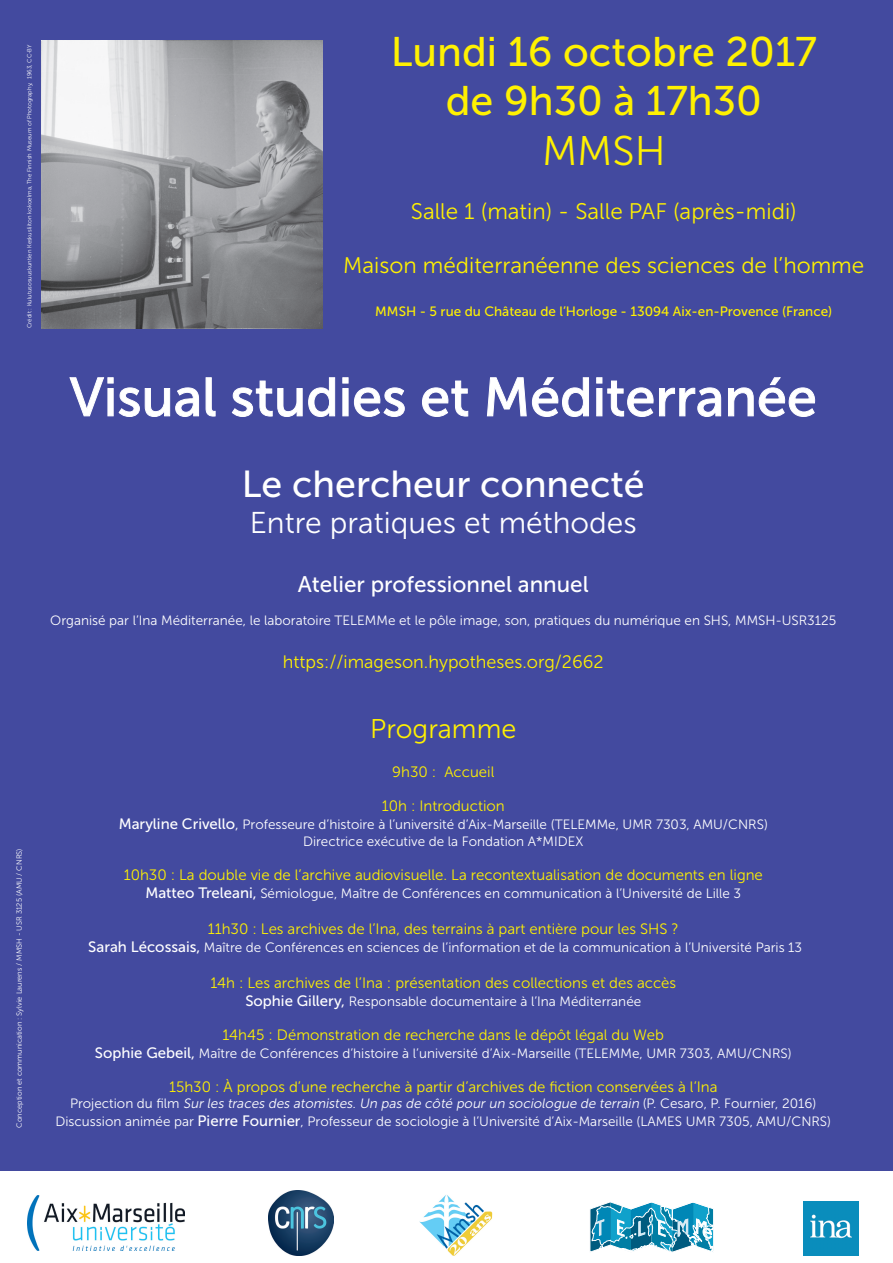
<style>
.page{position:relative;width:893px;height:1263px;background:#fff}
.page>*{position:absolute;margin:0;border:0;box-sizing:border-box;transform-origin:0 0}
.t1{font:54px "Museo Sans 500";color:#fff}
.t2{font:41.25px/49.5px "Museo Sans 500";color:#fff101;text-align:center}
.t3{font:41.25px "Museo Sans 300";color:#fff101}
.t4{font:37.5px "Museo Sans 500";color:#fff}
.t5{font:30px "Museo Sans 300";color:#fff}
.t6{font:27px "Museo Sans 300";color:#fff101}
.t7{font:22.5px "Museo Sans 300";color:#fff101}
.t8{font:22.5px "Museo Sans 500";color:#fff}
.t9{font:18px "Museo Sans 300";color:#fff101}
.t10{font:15px "Museo Sans 300";color:#fff101}
.t11{font:13.5px/16.2px "Museo Sans 300";color:#fff;text-align:center}
.t12{font:13.5px "Museo Sans 500";color:#fff101}
.t13{font:7.5px "Museo Sans 300";color:#fff}
.t14{font:6px "Museo Sans 300";color:#fff}
.s1{font-family:"Museo Sans 500";font-size:15px}
.s2{font-size:15px}
.s3{font-style:italic}
</style>
<div class="page">
<div style="left:0;top:0;width:893px;height:1171px;background:#434a9f"></div>
<svg style="left:70px;top:377px;width:129px;height:40px"></svg>
<svg style="left:206px;top:377px;width:9px;height:39px"></svg>
<svg style="left:232px;top:377px;width:103px;height:40px"></svg>
<svg style="left:342px;top:377px;width:6px;height:39px"></svg>
<svg style="left:354px;top:387px;width:51px;height:30px"></svg>
<svg style="left:422px;top:381px;width:46px;height:36px"></svg>
<svg style="left:487px;top:377px;width:102px;height:40px"></svg>
<svg style="left:596px;top:377px;width:57px;height:40px"></svg>
<svg style="left:659px;top:387px;width:62px;height:30px"></svg>
<svg style="left:728px;top:377px;width:87px;height:40px"></svg>
<img style="left:804px;top:1201px;width:54px;height:55px">
<img style="left:41px;top:40px;width:282px;height:288px">
<img style="left:419px;top:1195px;width:74px;height:61px">
<svg style="left:590px;top:1202px;width:124px;height:50px"></svg>
<img style="left:27px;top:1196px;width:158px;height:54px">
<img style="left:268px;top:1191px;width:65px;height:65px">
<p class="t14" style="left:26px;top:328px;width:285px;rotate:-90deg">Crédit : Kulutusosuuskuntien Keskusliiton kokoelma, The Finnish Museum of Photography, 1963, CC-BY</p>
<h2 class="t2" style="left:391px;top:27px;width:428px">Lundi 16 octobre 2017 de 9h30 à 17h30</h2>
<h2 class="t3" style="left:542px;top:128px;width:125px">MMSH</h2>
<h3 class="t7" style="left:411px;top:199px;width:387px">Salle 1 (matin) - Salle PAF (après-midi)</h3>
<h3 class="t7" style="left:343px;top:253px;width:522px">Maison méditerranéenne des sciences de l’homme</h3>
<p class="t12" style="left:375px;top:304px;width:459px">MMSH - 5 rue du Château de l’Horloge - 13094 Aix-en-Provence (France)</p>
<h1 class="t1" style="left:70px;top:368px;width:749px">Visual studies et Méditerranée</h1>
<p class="t13" style="left:15px;top:1127px;width:281px;rotate:-90deg">Conception et communication : Sylvie Laurens / MMSH - USR 3125 (AMU / CNRS)</p>
<h3 class="t4" style="left:242px;top:463px;width:404px">Le chercheur connecté</h3>
<h3 class="t5" style="left:250px;top:506px;width:389px">Entre pratiques et méthodes</h3>
<h3 class="t8" style="left:298px;top:572px;width:292px">Atelier professionnel annuel</h3>
<p class="t11" style="left:50px;top:612px;width:787px">Organisé par l’Ina Méditerranée, le laboratoire TELEMMe et le pôle image, son, pratiques du numérique en SHS, MMSH-USR3125</p>
<h3 class="t9" style="left:283px;top:652px;width:322px">https://imageson.hypotheses.org/2662</h3>
<h3 class="t6" style="left:370px;top:714px;width:148px">Programme</h3>
<p class="t10" style="left:392px;top:764px;width:104px">9h30 : Accueil</p>
<p class="t10" style="left:382px;top:798px;width:124px">10h : Introduction</p>
<p class="t11" style="left:119px;top:817px;width:651px"><span class="s1">Maryline Crivello</span><span class="s2">,</span> Professeure d’histoire à l’université d’Aix-Marseille (TELEMMe, UMR 7303, AMU/CNRS)<br>Directrice exécutive de la Fondation A*MIDEX</p>
<p class="t10" style="left:124px;top:866px;width:641px">10h30 : La double vie de l’archive audiovisuelle. La recontextualisation de documents en ligne</p>
<p class="t11" style="left:145px;top:885px;width:597px"><span class="s1">Matteo Treleani,</span> Sémiologue, Maître de Conférences en communication à l’Université de Lille 3</p>
<p class="t10" style="left:208px;top:920px;width:473px">11h30 : Les archives de l’Ina, des terrains à part entière pour les SHS ?</p>
<p class="t11" style="left:88px;top:939px;width:715px"><span class="s1">Sarah Lécossais,</span> Maître de Conférences en sciences de l’information et de la communication à l’Université Paris 13</p>
<p class="t10" style="left:210px;top:974px;width:467px">14h : Les archives de l’Ina : présentation des collections et des accès</p>
<p class="t11" style="left:245px;top:993px;width:397px"><span class="s1">Sophie Gillery,</span> Responsable documentaire à l’Ina Méditerranée</p>
<p class="t10" style="left:223px;top:1027px;width:443px">14h45 : Démonstration de recherche dans le dépôt légal du Web</p>
<p class="t11" style="left:95px;top:1045px;width:698px"><span class="s1">Sophie Gebeil,</span> Maître de Conférences d’histoire à l’université d’Aix-Marseille (TELEMMe, UMR 7303, AMU/CNRS)</p>
<p class="t10" style="left:169px;top:1079px;width:550px">15h30 : À propos d’une recherche à partir d’archives de fiction conservées à l’Ina</p>
<p class="t11" style="left:55px;top:1095px;width:777px;line-height:18px">P roj e c t i o n d u fi l m <span class="s3">Sur les traces des atomistes. Un pas de côté pour un sociologue de terrain</span> ( P. C e s a ro , P. F o u r n i e r, 2 0 1 6 )<br>Discussion animée par <span class="s1">Pierre Fournier</span>, Professeur de sociologie à l’Université d’Aix-Marseille (LAMES UMR 7305, AMU/CNRS)</p>
</div>
